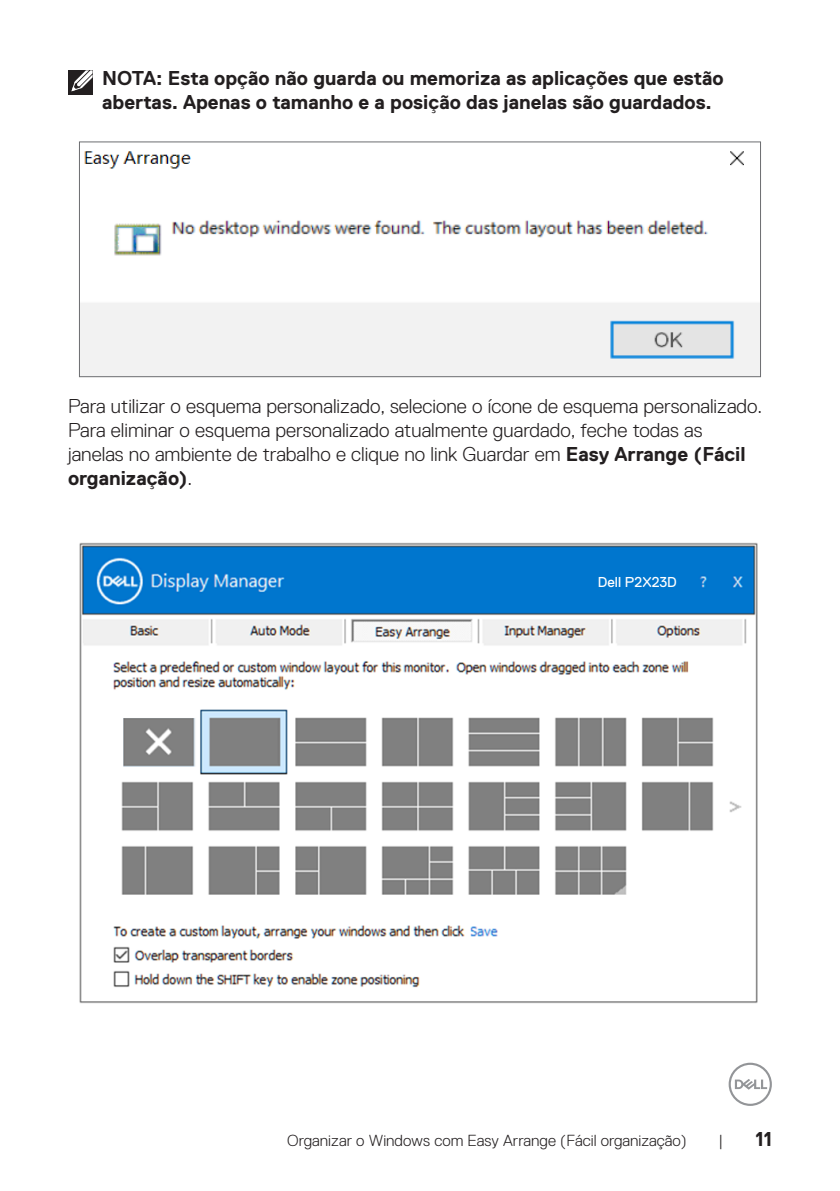
<style>
.page{position:relative;width:840px;height:1191px;background:#fff}
.page>*{position:absolute;margin:0;border:0;box-sizing:border-box;transform-origin:0 0}
.Paragraph{font:300 20px/24px "Dell Replica";color:#231f20}
.Note{font:700 20px/24px "Dell Replica";color:#231f20}
.t1{font:300 16px "Dell Replica";color:#231f20}
.t2{font:14.4px "Dell Replica";color:#fff}
.s1{font-weight:700}
</style>
<div class="page">
<svg style="left:728px;top:1062px;width:43px;height:44px"></svg>
<img style="left:81px;top:151px;width:677px;height:224px">
<div style="left:79px;top:141px;width:681px;height:236px;border:1px solid #6c6d70"></div>
<img style="left:79px;top:542px;width:679px;height:462px">
<div style="left:578px;top:571px;width:109px;height:24px;background:#0076ce"></div>
<div style="left:68px;top:70px;width:24px;height:25px;background:#231f20"></div>
<svg style="left:71px;top:70px;width:22px;height:22px"></svg>
<p class="Note" style="left:102px;top:66px;width:622px">NOTA: Esta opção não guarda ou memoriza as aplicações que estão abertas. Apenas o tamanho e a posição das janelas são guardados.</p>
<p class="Paragraph" style="left:68px;top:394px;width:695px">Para utilizar o esquema personalizado, selecione o ícone de esquema personalizado.<br>Para eliminar o esquema personalizado atualmente guardado, feche todas as janelas no ambiente de trabalho e clique no link Guardar em <span class="s1">Easy Arrange (Fácil organização)</span>.</p>
<p class="t2" style="left:597px;top:574px;width:81px">Dell P2X23D</p>
<p class="t1" style="left:287px;top:1131px;width:400px">Organizar o Windows com Easy Arrange (Fácil organização)</p>
<p class="t1" style="left:718px;top:1131px;width:6px">|</p>
<p class="Note" style="left:755px;top:1126px;width:18px">11</p>
</div>
